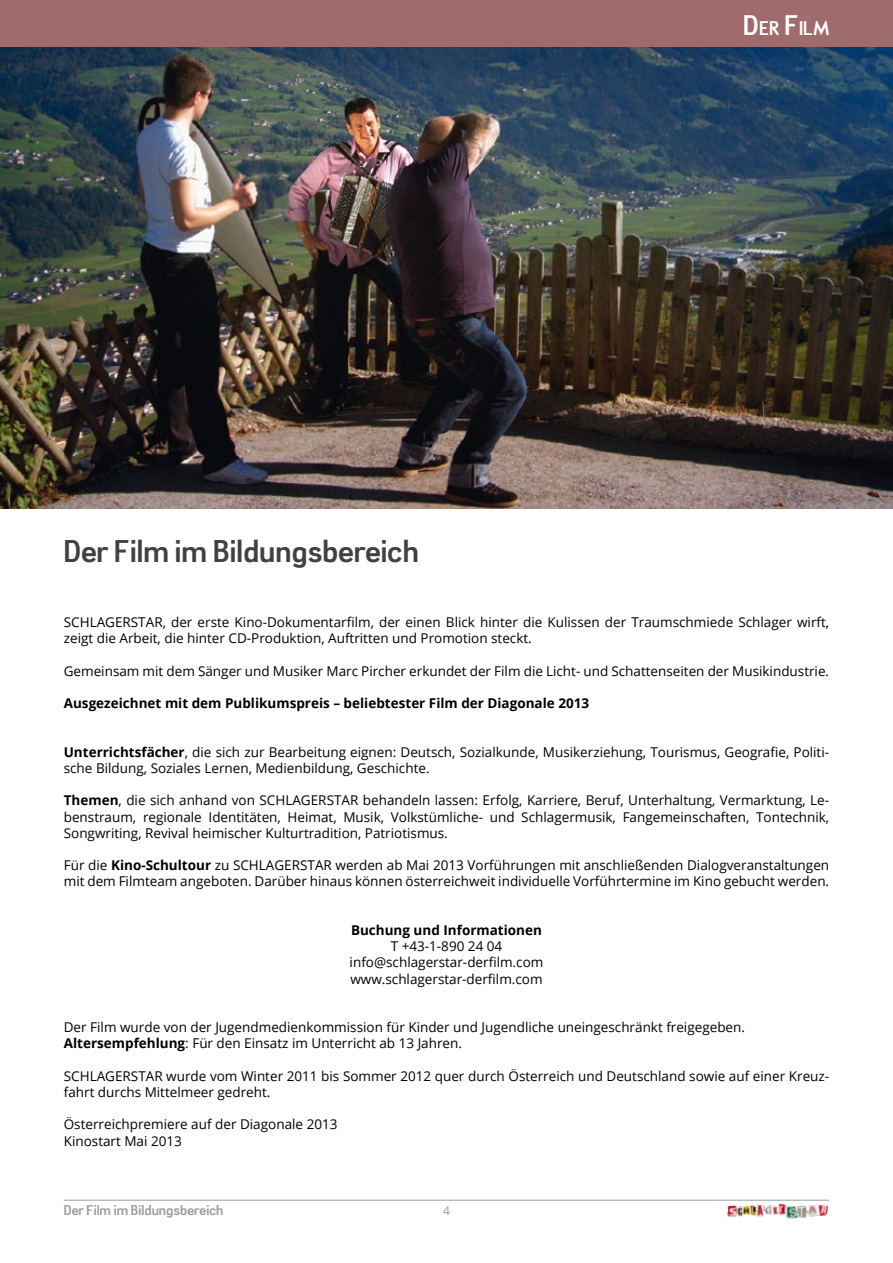
<style>
.page{position:relative;width:893px;height:1263px;background:#fff}
.page>*{position:absolute;margin:0;border:0;box-sizing:border-box;transform-origin:0 0}
.t1{font:30px "Tin Doghouse";color:#414043}
.t2{font:18.9px "Tin Doghouse";color:#fff}
.t3{font:13.5px/16.2px "Open Sans";color:#000}
.t4{font:700 13.5px "Open Sans";color:#000}
.t5{font:13.5px "Tin Doghouse";color:#9c9e9f}
.t6{font:12px "Open Sans";color:#9c9e9f}
.s1{font-size:27px}
.s2{font-weight:700}
.s3{font-weight:400}
</style>
<div class="page">
<hr style="left:64px;top:1200px;width:765px;height:1px;background:#9c9e9f">
<img style="left:727px;top:1200px;width:102px;height:19px">
<img style="left:0;top:47px;width:893px;height:461px">
<div style="left:0;top:0;width:893px;height:47px;background:#9f6b6d"></div>
<h1 class="t1" style="left:64px;top:533px;width:356px">Der Film im Bildungsbereich</h1>
<h2 class="t2" style="left:743px;top:16px;width:87px"><span class="s1">D</span>ER <span class="s1">F</span>ILM</h2>
<p class="t3" style="left:64px;top:614px;width:767px">SCHLAGERSTAR, der erste Kino-Dokumentarfilm, der einen Blick hinter die Kulissen der Traumschmiede Schlager wirft, zeigt die Arbeit, die hinter CD-Produktion, Auftritten und Promotion steckt.</p>
<p class="t3" style="left:64px;top:662px;width:767px">Gemeinsam mit dem Sänger und Musiker Marc Pircher erkundet der Film die Licht- und Schattenseiten der Musikindustrie.</p>
<p class="t4" style="left:64px;top:694px;width:527px">Ausgezeichnet mit dem Publikumspreis – beliebtester Film der Diagonale 2013</p>
<p class="t3" style="left:64px;top:743px;width:767px"><span class="s2">Unterrichtsfächer</span>, die sich zur Bearbeitung eignen: Deutsch, Sozialkunde, Musikerziehung, Tourismus, Geografie, Politi&shy;sche Bildung, Soziales Lernen, Medienbildung, Geschichte.</p>
<p class="t3" style="left:64px;top:792px;width:221px"><span class="s2">Themen</span>, die sich anhand von Schla</p>
<p class="t3" style="left:64px;top:792px;width:767px;text-align:justify;text-indent:237px">ge rstar behandeln lassen: Erfolg, Karriere, Beruf, Unterhaltung, Vermarktung, Le&shy;benstraum, regionale Identitäten, Heimat, Musik, Volkstümliche- und Schlagermusik, Fangemeinschaften, Tontechnik, Songwriting, Revival heimischer Kulturtradition, Patriotismus.</p>
<p class="t4" style="left:64px;top:856px;width:195px"><span class="s3">Für die</span> Kino-Schultour <span class="s3">zu Schla</span></p>
<p class="t3" style="left:64px;top:857px;width:767px;text-align:right">gerstar werden ab Mai 2013 Vorführungen mit anschließenden Dialogveranstaltungen<br>mit dem Filmteam angeboten. Darüber hinaus können österreichweit individuelle Vorführtermine im Kino gebucht werden.</p>
<p class="t4" style="left:351px;top:920px;width:192px">Buchung und Informationen</p>
<p class="t3" style="left:350px;top:938px;width:195px;text-align:center">T +43-1-890 24 04 info@schlagerstar-derfilm.com www.schlagerstar-derfilm.com</p>
<p class="t3" style="left:64px;top:1019px;width:683px">Der Film wurde von der Jugendmedienkommission für Kinder und Jugendliche uneingeschränkt freigegeben.<br><span class="s2">Altersempfehlung</span>: Für den Einsatz im Unterricht ab 13 Jahren.</p>
<p class="t3" style="left:64px;top:1067px;width:25px">Schla</p>
<p class="t3" style="left:64px;top:1067px;width:767px;text-indent:41px">gerstar wurde vom Winter 2011 bis Sommer 2012 quer durch Österreich und Deutschland sowie auf einer Kreuz&shy;fahrt durchs Mittelmeer gedreht.</p>
<p class="t3" style="left:64px;top:1116px;width:275px">Österreichpremiere auf der Diagonale 2013<br>Kinostart Mai 2013</p>
<p class="t5" style="left:64px;top:1201px;width:161px">Der Film im Bildungsbereich</p>
<p class="t6" style="left:443px;top:1202px;width:8px">4</p>
</div>
